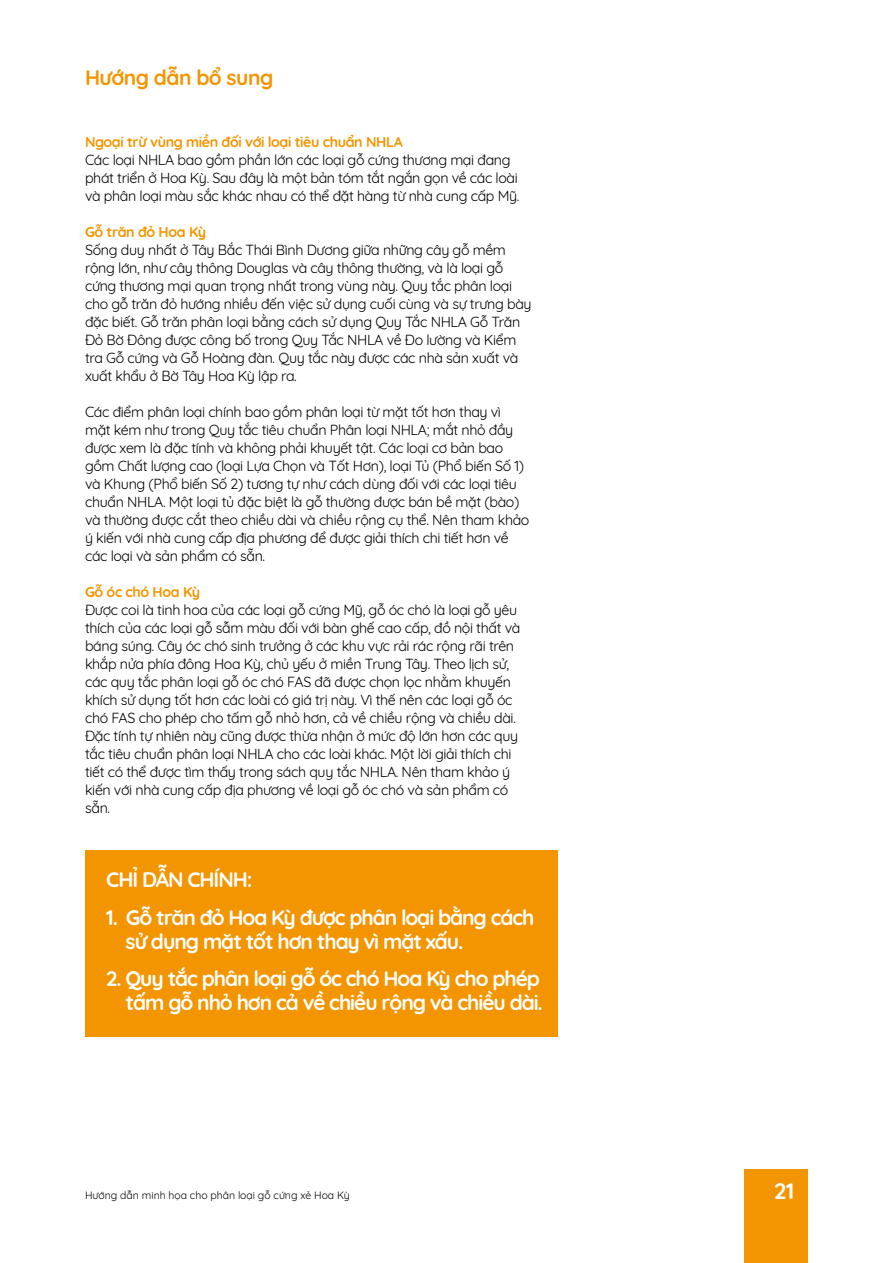
<style>
.page{position:relative;width:893px;height:1263px;background:#fff}
.page>*{position:absolute;margin:0;border:0;box-sizing:border-box;transform-origin:0 0}
.t1{font:700 22.5px "Quicksand";color:#fff}
.t2{font:700 21px/24px "Quicksand";letter-spacing:-.05em;color:#fff}
.t3{font:700 21px "Quicksand";letter-spacing:-.025em;color:#f39500}
.t4{font:14.25px/18px "Quicksand";letter-spacing:-.025em;color:#000}
.t5{font:700 14.25px "Quicksand";letter-spacing:-.025em;color:#f39500}
.t6{font:10.5px "Quicksand";color:#000}
</style>
<div class="page">
<div style="left:745px;top:1169px;width:63px;height:94px;background:#f39500"></div>
<div style="left:85px;top:850px;width:472px;height:186px;background:#f39500"></div>
<h2 class="t3" style="left:85px;top:60px;width:190px">Hướng dẫn bổ sung</h2>
<p class="t5" style="left:85px;top:130px;width:319px">Ngoại trừ vùng miền đối với loại tiêu chuẩn NHLA</p>
<p class="t4" style="left:85px;top:150px;width:436px">Các loại NHLA bao gồm phần lớn các loại gỗ cứng thương mại đang phát triển ở Hoa Kỳ. Sau đây là một bản tóm tắt ngắn gọn về các loài và phân loại màu sắc khác nhau có thể đặt hàng từ nhà cung cấp Mỹ.</p>
<p class="t5" style="left:85px;top:220px;width:123px">Gỗ trăn đỏ Hoa Kỳ</p>
<p class="t4" style="left:85px;top:240px;width:448px">Sống duy nhất ở Tây Bắc Thái Bình Dương giữa những cây gỗ mềm rộng lớn, như cây thông Douglas và cây thông thường, và là loại gỗ cứng thương mại quan trọng nhất trong vùng này. Quy tắc phân loại cho gỗ trăn đỏ hướng nhiều đến việc sử dụng cuối cùng và sự trưng bày đặc biết. Gỗ trăn phân loại bằng cách sử dụng Quy Tắc NHLA Gỗ Trăn Đỏ Bờ Đông được công bố trong Quy Tắc NHLA về Đo lường và Kiểm tra Gỗ cứng và Gỗ Hoàng đàn. Quy tắc này được các nhà sản xuất và xuất khẩu ở Bờ Tây Hoa Kỳ lập ra.</p>
<p class="t4" style="left:85px;top:402px;width:446px">Các điểm phân loại chính bao gồm phân loại từ mặt tốt hơn thay vì mặt kém như trong Quy tắc tiêu chuẩn Phân loại NHLA; mắt nhỏ đầy được xem là đặc tính và không phải khuyết tật. Các loại cơ bản bao gồm Chất lượng cao (loại Lựa Chọn và Tốt Hơn), loại Tủ (Phổ biến Số 1) và Khung (Phổ biến Số 2) tương tự như cách dùng đối với các loại tiêu chuẩn NHLA. Một loại tủ đặc biệt là gỗ thường được bán bề mặt (bào) và thường được cắt theo chiều dài và chiều rộng cụ thể. Nên tham khảo ý kiến với nhà cung cấp địa phương để được giải thích chi tiết hơn về các loại và sản phẩm có sẵn.</p>
<p class="t5" style="left:85px;top:580px;width:117px">Gỗ óc chó Hoa Kỳ</p>
<p class="t4" style="left:85px;top:600px;width:437px">Được coi là tinh hoa của các loại gỗ cứng Mỹ, gỗ óc chó là loại gỗ yêu thích của các loại gỗ sẫm màu đối với bàn ghế cao cấp, đồ nội thất và báng súng. Cây óc chó sinh trưởng ở các khu vực rải rác rộng rãi trên khắp nửa phía đông Hoa Kỳ, chủ yếu ở miền Trung Tây. Theo lịch sử, các quy tắc phân loại gỗ óc chó FAS đã được chọn lọc nhằm khuyến khích sử dụng tốt hơn các loài có giá trị này. Vì thế nên các loại gỗ óc chó FAS cho phép cho tấm gỗ nhỏ hơn, cả về chiều rộng và chiều dài.<br>Đặc tính tự nhiên này cũng được thừa nhận ở mức độ lớn hơn các quy tắc tiêu chuẩn phân loại NHLA cho các loài khác. Một lời giải thích chi tiết có thể được tìm thấy trong sách quy tắc NHLA. Nên tham khảo ý kiến với nhà cung cấp địa phương về loại gỗ óc chó và sản phẩm có sẵn.</p>
<h2 class="t2" style="left:106px;top:866px;width:148px">CHỈ DẪN CHÍNH:</h2>
<h2 class="t2" style="left:126px;top:903px;width:410px;text-indent:-19px">1. Gỗ trăn đỏ Hoa Kỳ được phân loại bằng cách sử dụng mặt tốt hơn thay vì mặt xấu.</h2>
<h2 class="t2" style="left:106px;top:965px;width:438px;text-align:right">2. Quy tắc phân loại gỗ óc chó Hoa Kỳ cho phép tấm gỗ nhỏ hơn cả về chiều rộng và chiều dài.</h2>
<p class="t6" style="left:85px;top:1187px;width:266px">Hướng dẫn minh họa cho phân loại gỗ cứng xẻ Hoa Kỳ</p>
<h1 class="t1" style="left:774px;top:1172px;width:22px">21</h1>
</div>
